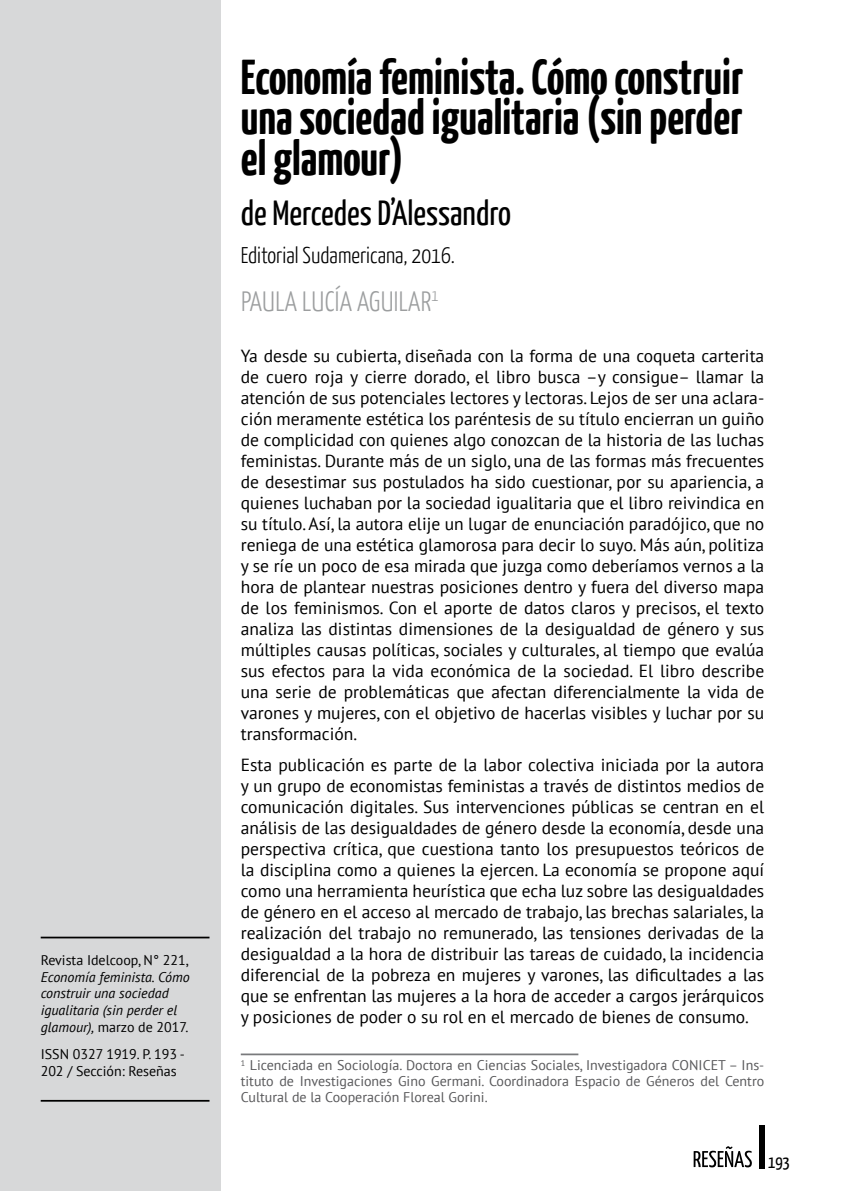
<style>
.page{position:relative;width:844px;height:1191px;background:#fff}
.page>*{position:absolute;margin:0;border:0;box-sizing:border-box;transform-origin:0 0}
.t1{font:700 49px/40.2px "Yanone Kaffeesatz";color:#000;text-align:justify}
.t2{font:35px "Yanone Kaffeesatz";color:#000}
.t3{font:300 28px "Yanone Kaffeesatz";letter-spacing:.01em;color:#9c9e9f}
.t4{font:300 22.75px "Yanone Kaffeesatz";color:#000}
.t5{font:17.5px/21px "PT Sans";color:#000;text-align:justify}
.t6{font:17.5px "Yanone Kaffeesatz";color:#000}
.t7{font:14px/15.8px "PT Sans";color:#58585a;text-align:justify}
.t8{font:italic 14px/16.8px "PT Sans";color:#000}
.t9{font:14px/16.8px "PT Sans";color:#000}
.s1{font-style:normal}
.s2{font-style:italic;color:#fff}
</style>
<div class="page">
<div style="left:758px;top:1125px;width:6px;height:43px;background:#000"></div>
<svg style="left:693px;top:1146px;width:58px;height:21px"></svg>
<hr style="left:241px;top:1053px;width:337px;height:2px;background:#797a7c">
<div style="left:1px;top:0;width:220px;height:1191px;background:#d7d8d9"></div>
<hr style="left:41px;top:936px;width:168px;height:2px;background:#000">
<hr style="left:41px;top:1100px;width:168px;height:1px;background:#000">
<p class="t9" style="left:41px;top:951px;width:149px">Revista Idelcoop, N° 221,</p>
<p class="t8" style="left:41px;top:968px;width:151px">Economía feminista. Cómo construir una sociedad igualitaria (sin perder el glamour), <span class="s1">marzo de 2017.</span></p>
<p class="t9" style="left:41px;top:1045px;width:145px">ISSN 0327 1919. P. 193 -<br>202 / Sección: Reseñas</p>
<h1 class="t1" style="left:241px;top:55px;width:504px">Economía feminista. Cómo construir una sociedad igualitaria (sin perder el glamour)</h1>
<h2 class="t2" style="left:241px;top:190px;width:271px">de Mercedes D’Alessandro</h2>
<h3 class="t4" style="left:241px;top:241px;width:216px">Editorial Sudamericana, 2016.</h3>
<h3 class="t3" style="left:241px;top:283px;width:199px">PAULA LUCÍA AGUILAR<sup>1</sup></h3>
<p class="t5" style="left:241px;top:345px;width:525px">Ya desde su cubierta, diseñada con la forma de una coqueta carterita de cuero roja y cierre dorado, el libro busca –y consigue– llamar la atención de sus potenciales lectores y lectoras. Lejos de ser una aclara&shy;ción meramente estética los paréntesis de su título encierran un guiño de complicidad con quienes algo conozcan de la historia de las luchas feministas. Durante más de un siglo, una de las formas más frecuentes de desestimar sus postulados ha sido cuestionar, por su apariencia, a quienes luchaban por la sociedad igualitaria que el libro reivindica en su título. Así, la autora elije un lugar de enunciación paradójico, que no reniega de una estética glamorosa para decir lo suyo. Más aún, politiza y se ríe un poco de esa mirada que juzga como deberíamos vernos a la hora de plantear nuestras posiciones dentro y fuera del diverso mapa de los feminismos. Con el aporte de datos claros y precisos, el texto analiza las distintas dimensiones de la desigualdad de género y sus múltiples causas políticas, sociales y culturales, al tiempo que evalúa sus efectos para la vida económica de la sociedad. El libro describe una serie de problemáticas que afectan diferencialmente la vida de varones y mujeres, con el objetivo de hacerlas visibles y luchar por su transformación. <span class="s2">ar</span><sup>1</sup></p>
<p class="t5" style="left:241px;top:754px;width:525px">Esta publicación es parte de la labor colectiva iniciada por la autora y un grupo de economistas feministas a través de distintos medios de comunicación digitales. Sus intervenciones públicas se centran en el análisis de las desigualdades de género desde la economía, desde una perspectiva crítica, que cuestiona tanto los presupuestos teóricos de la disciplina como a quienes la ejercen. La economía se propone aquí como una herramienta heurística que echa luz sobre las desigualdades de género en el acceso al mercado de trabajo, las brechas salariales, la realización del trabajo no remunerado, las tensiones derivadas de la desigualdad a la hora de distribuir las tareas de cuidado, la incidencia diferencial de la pobreza en mujeres y varones, las dificultades a las que se enfrentan las mujeres a la hora de acceder a cargos jerárquicos y posiciones de poder o su rol en el mercado de bienes de consumo.</p>
<p class="t7" style="left:241px;top:1057px;width:525px"><sup>1</sup> Licenciada en Sociología. Doctora en Ciencias Sociales, Investigadora CONICET – Ins&shy;tituto de Investigaciones Gino Germani. Coordinadora Espacio de Géneros del Centro Cultural de la Cooperación Floreal Gorini.</p>
<p class="t6" style="left:767px;top:1151px;width:23px">193</p>
</div>
